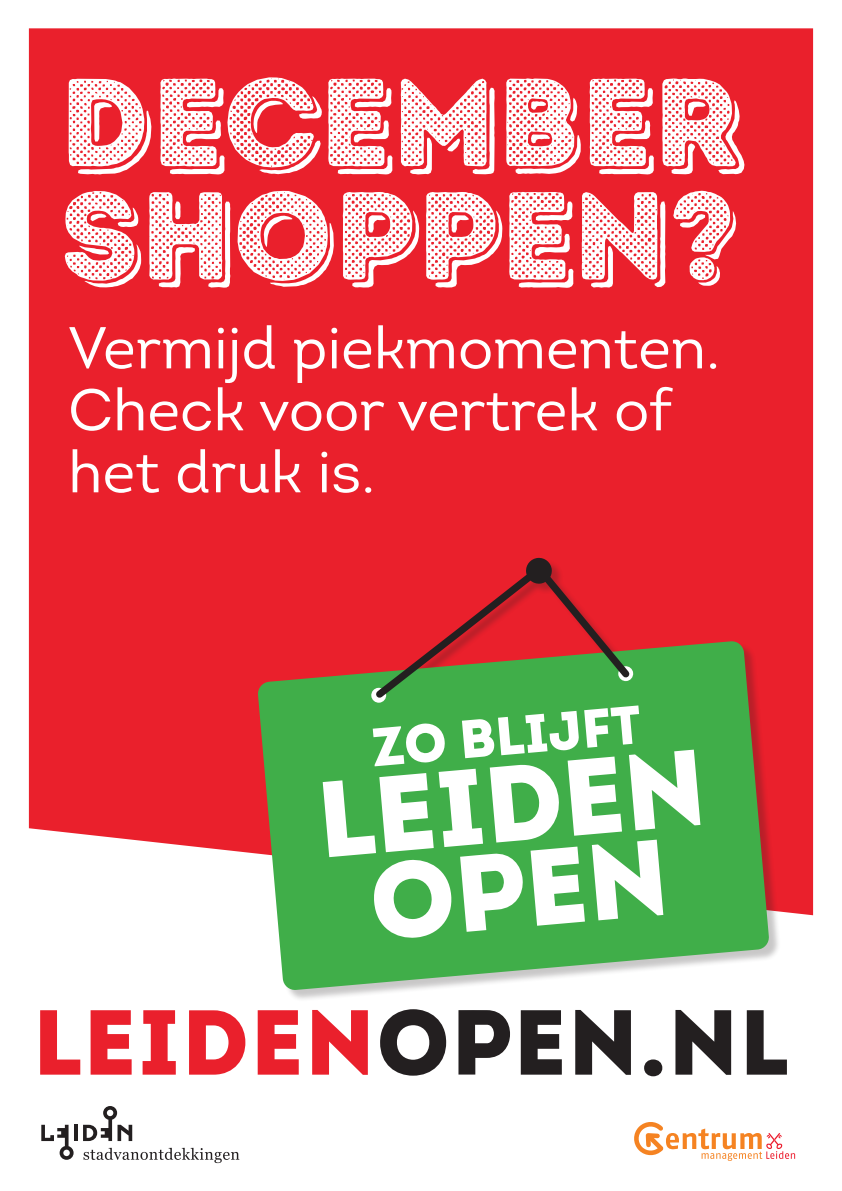
<style>
.page{position:relative;width:842px;height:1191px;background:#fff}
.page>*{position:absolute;margin:0;border:0;box-sizing:border-box;transform-origin:0 0}
.t1{font:124.5px/113.3px "Intro Rust H1 Base Shade";letter-spacing:.01em;color:#fff}
.t2{font:900 107.6px/86.4px "Intro";color:#fff;text-align:center}
.t3{font:900 92px "Intro";letter-spacing:.02em;color:#231f20}
.t4{font:58.9px/62px "Intro";color:#fff}
.t5{font:900 53.8px "Intro";color:#fff}
.s1{color:#ea202c}
</style>
<div class="page">
<div style="left:29px;top:28px;width:784px;height:887px;background:#ea202c"></div>
<svg style="left:634px;top:1122px;width:161px;height:38px"></svg>
<hr style="left:74px;top:1124px;width:4px;height:17px;background:#231f20">
<svg style="left:41px;top:1124px;width:33px;height:35px"></svg>
<svg style="left:83px;top:1106px;width:49px;height:35px"></svg>
<svg style="left:84px;top:1147px;width:155px;height:16px"></svg>
<div style="left:260px;top:559px;width:521px;height:443px;background:#231f20;opacity:.25"></div>
<svg style="left:257px;top:641px;width:512px;height:349px;background:#57aa54"></svg>
<svg style="left:371px;top:557px;width:265px;height:146px;background:#ac4633"></svg>
<h1 class="t1" style="left:60px;top:71px;width:682px">DECEMBER<br>SHOPPEN?</h1>
<p class="t4" style="left:68px;top:317px;width:653px">Vermijd piekmomenten.<br>Check voor vertrek of het druk is.</p>
<p class="t5" style="left:369px;top:712px;width:272px;rotate:-5deg">ZO BLIJFT</p>
<h2 class="t2" style="left:314px;top:775px;width:390px;rotate:-5deg">LEIDEN<br>OPEN</h2>
<h3 class="t3" style="left:33px;top:981px;width:757px"><span class="s1">LEIDEN</span>OPEN.NL</h3>
</div>
